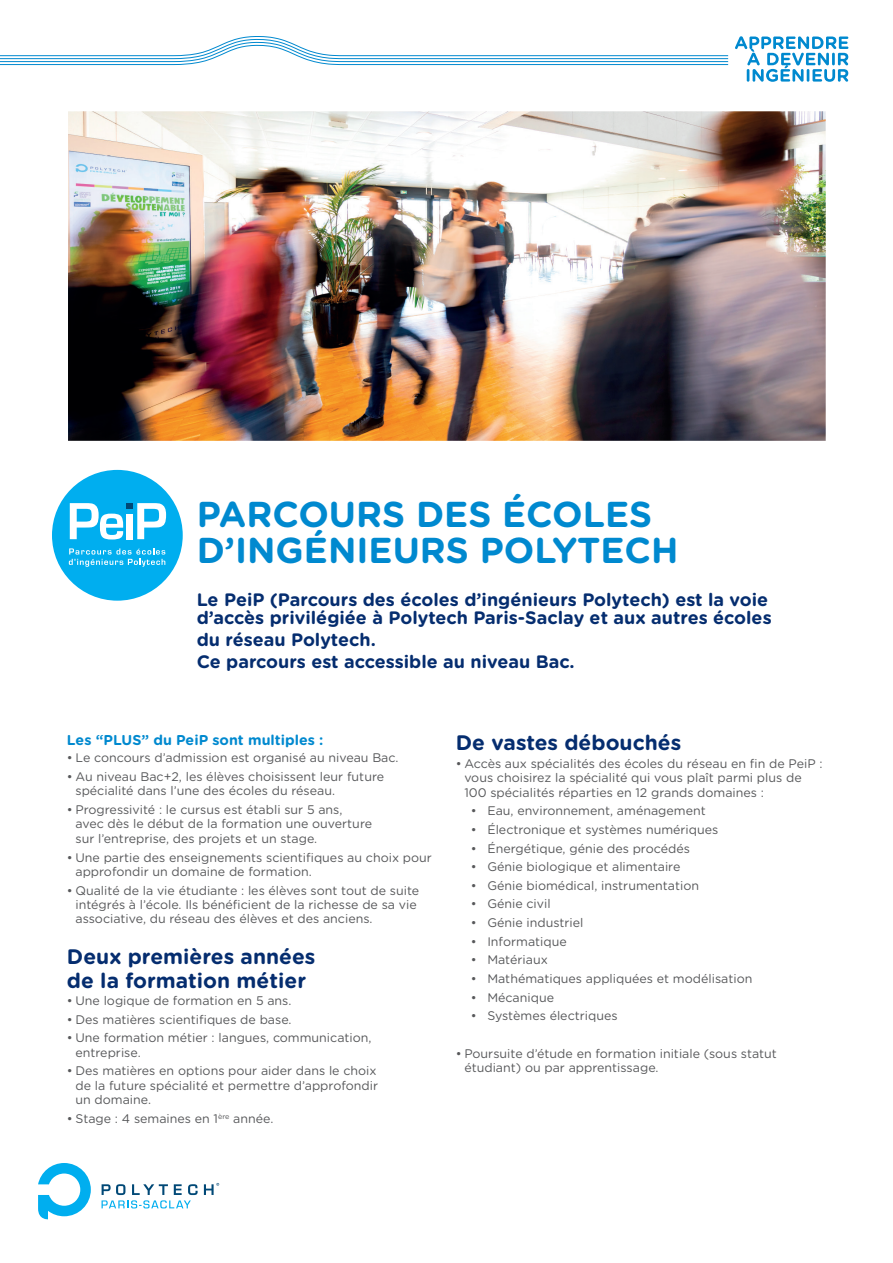
<style>
.page{position:relative;width:893px;height:1263px;background:#fff}
.page>*{position:absolute;margin:0;border:0;box-sizing:border-box;transform-origin:0 0}
.t1{font:700 36px/36px "Gotham Rounded";color:#0089cf}
.t2{font:700 21px/24px "Gotham Rounded";color:#052d6f}
.t3{font:700 18px/18.8px "Gotham Rounded";color:#052d6f}
.t4{font:700 14.25px "Gotham Rounded";color:#0089cf}
.t5{font:12.45px/14.4px "Gotham Rounded";color:#57585a}
</style>
<div class="page">
<svg style="left:735px;top:36px;width:113px;height:46px"></svg>
<svg style="left:0;top:36px;width:729px;height:29px"></svg>
<svg style="left:204px;top:1183px;width:15px;height:12px"></svg>
<svg style="left:38px;top:1163px;width:53px;height:56px"></svg>
<svg style="left:102px;top:1184px;width:96px;height:24px"></svg>
<div style="left:52px;top:470px;width:131px;height:131px;background:#00aeef;border-radius:50%"></div>
<svg style="left:69px;top:548px;width:96px;height:19px"></svg>
<svg style="left:70px;top:503px;width:96px;height:36px"></svg>
<img style="left:68px;top:112px;width:757px;height:328px">
<h1 class="t1" style="left:197px;top:495px;width:483px">PARCOURS DES ÉCOLES<br>D’INGÉNIEURS POLYTECH</h1>
<h3 class="t3" style="left:197px;top:589px;width:577px">Le PeiP (Parcours des écoles d’ingénieurs Polytech) est la voie d’accès privilégiée à Polytech Paris-Saclay et aux autres écoles</h3>
<h3 class="t3" style="left:197px;top:628px;width:380px;line-height:21.8px">du réseau Polytech.<br>Ce parcours est accessible au niveau Bac.</h3>
<p class="t4" style="left:67px;top:729px;width:258px">Les “PLUS” du PeiP sont multiples :</p>
<p class="t5" style="left:67px;top:750px;width:333px">• Le concours d’admission est organisé au niveau Bac.</p>
<p class="t5" style="left:75px;top:769px;width:310px;text-indent:-9px">• Au niveau Bac+2, les élèves choisissent leur future spécialité dans l’une des écoles du réseau.</p>
<p class="t5" style="left:75px;top:802px;width:298px;text-indent:-9px">• Progressivité : le cursus est établi sur 5 ans, avec dès le début de la formation une ouverture sur l’entreprise, des projets et un stage.</p>
<p class="t5" style="left:75px;top:849px;width:358px;text-indent:-9px">• Une partie des enseignements scientifiques au choix pour approfondir un domaine de formation.</p>
<p class="t5" style="left:75px;top:882px;width:345px;text-indent:-9px">• Qualité de la vie étudiante : les élèves sont tout de suite intégrés à l’école. Ils bénéficient de la richesse de sa vie associative, du réseau des élèves et des anciens.</p>
<h2 class="t2" style="left:67px;top:943px;width:250px">Deux premières années de la formation métier</h2>
<p class="t5" style="left:67px;top:993px;width:226px">• Une logique de formation en 5 ans.</p>
<p class="t5" style="left:67px;top:1011px;width:226px">• Des matières scientifiques de base.</p>
<p class="t5" style="left:75px;top:1030px;width:298px;text-indent:-9px">• Une formation métier : langues, communication, entreprise.</p>
<p class="t5" style="left:75px;top:1063px;width:304px;text-indent:-9px">• Des matières en options pour aider dans le choix de la future spécialité et permettre d’approfondir un domaine.</p>
<p class="t5" style="left:67px;top:1110px;width:208px">• Stage : 4 semaines en 1<sup>ère</sup> année.</p>
<h2 class="t2" style="left:456px;top:730px;width:227px">De vastes débouchés</h2>
<p class="t5" style="left:464px;top:755px;width:360px;text-indent:-9px">• Accès aux spécialités des écoles du réseau en fin de PeiP : vous choisirez la spécialité qui vous plaît parmi plus de<br>100 spécialités réparties en 12 grands domaines :</p>
<p class="t5" style="left:471px;top:803px;width:236px">• Eau, environnement, aménagement</p>
<p class="t5" style="left:471px;top:822px;width:249px">• Électronique et systèmes numériques</p>
<p class="t5" style="left:471px;top:840px;width:221px">• Énergétique, génie des procédés</p>
<p class="t5" style="left:471px;top:859px;width:211px">• Génie biologique et alimentaire</p>
<p class="t5" style="left:471px;top:878px;width:230px">• Génie biomédical, instrumentation</p>
<p class="t5" style="left:471px;top:896px;width:81px">• Génie civil</p>
<p class="t5" style="left:471px;top:915px;width:114px">• Génie industriel</p>
<p class="t5" style="left:471px;top:933px;width:97px">• Informatique</p>
<p class="t5" style="left:471px;top:952px;width:78px">• Matériaux</p>
<p class="t5" style="left:471px;top:971px;width:283px">• Mathématiques appliquées et modélisation</p>
<p class="t5" style="left:471px;top:989px;width:85px">• Mécanique</p>
<p class="t5" style="left:471px;top:1008px;width:148px">• Systèmes électriques</p>
<p class="t5" style="left:464px;top:1045px;width:314px;text-indent:-9px">• Poursuite d’étude en formation initiale (sous statut étudiant) ou par apprentissage.</p>
</div>
